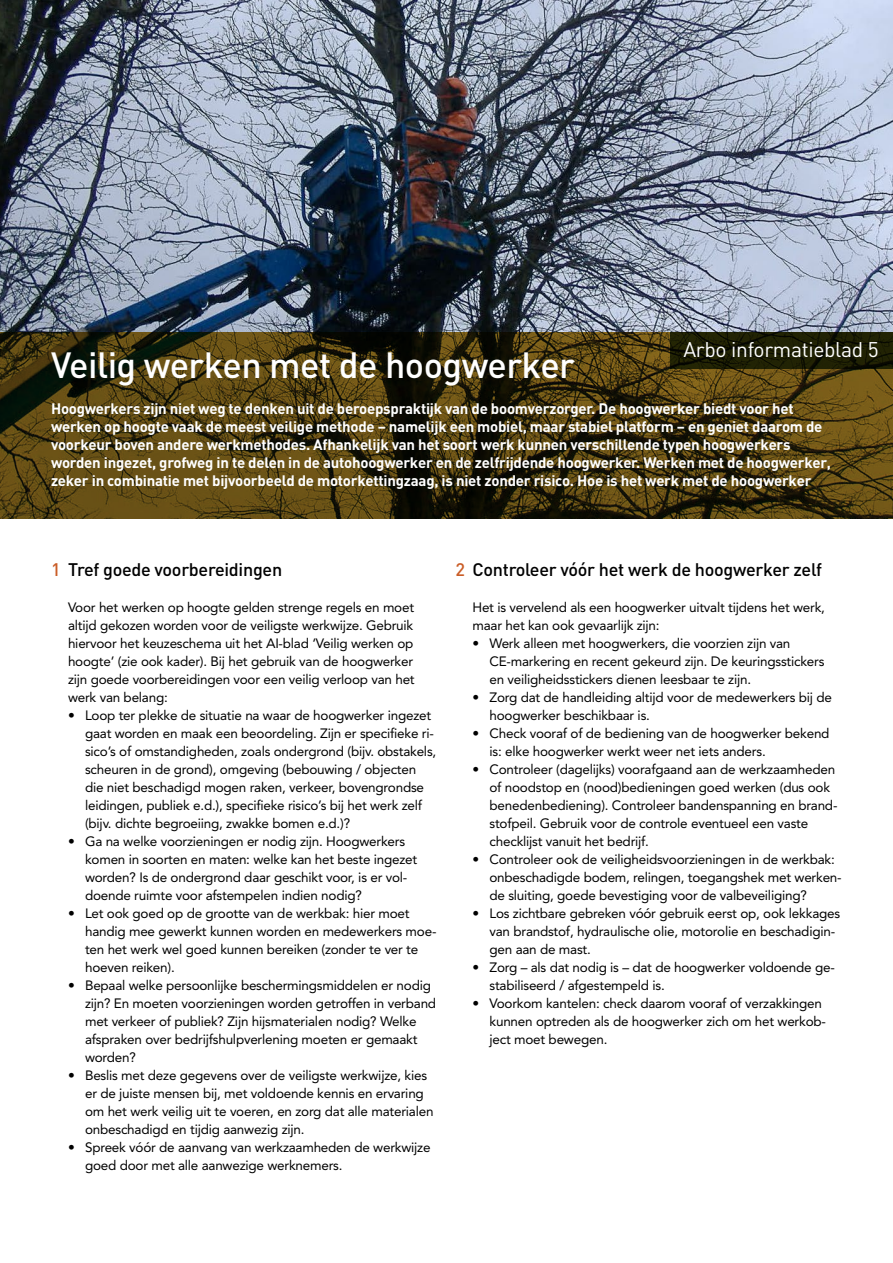
<style>
.page{position:relative;width:893px;height:1263px;background:#fff}
.page>*{position:absolute;margin:0;border:0;box-sizing:border-box;transform-origin:0 0}
.t1{font:500 36px "DIN";letter-spacing:-.015em;color:#fff}
.t2{font:21px "DIN";letter-spacing:-.015em;color:#fff}
.t3{font:500 18px "DIN";letter-spacing:-.015em;color:#000}
.t4{font:700 15px/18px "DIN";letter-spacing:-.015em;color:#fff}
.t5{font:13.5px/18px "Avenir";letter-spacing:-.015em;color:#000}
.s1{color:#ca5d27}
</style>
<div class="page">
<img style="left:0;top:0;width:893px;height:332px">
<svg style="left:0;top:332px;width:893px;height:187px;background:#46380f"></svg>
<svg style="left:670px;top:332px;width:223px;height:37px;background:#1a1b03"></svg>
<h2 class="t2" style="left:683px;top:337px;width:197px">Arbo informatieblad 5</h2>
<h1 class="t1" style="left:51px;top:342px;width:525px">Veilig werken met de hoogwerker</h1>
<p class="t4" style="left:51px;top:399px;width:782px">Hoogwerkers zijn niet weg te denken uit de beroepspraktijk van de boomverzorger. De hoogwerker biedt voor het werken op hoogte vaak de meest veilige methode – namelijk een mobiel, maar stabiel platform – en geniet daarom de voorkeur boven andere werkmethodes. Afhankelijk van het soort werk kunnen verschillende typen hoogwerkers worden ingezet, grofweg in te delen in de autohoogwerker en de zelfrijdende hoogwerker. Werken met de hoogwerker, zeker in combinatie met bijvoorbeeld de motorkettingzaag, is niet zonder risico. Hoe is het werk met de hoogwerker</p>
<h3 class="t3" style="left:51px;top:558px;width:233px"><span class="s1">1</span> Tref goede voorbereidingen</h3>
<p class="t5" style="left:68px;top:598px;width:348px;text-align:justify">Voor het werken op hoogte gelden strenge regels en moet altijd gekozen worden voor de veiligste werkwijze. Gebruik hiervoor het keuzeschema uit het AI-blad ‘Veilig werken op hoogte’ (zie ook kader). Bij het gebruik van de hoogwerker zijn goede voorbereidingen voor een veilig verloop van het werk van belang:</p>
<p class="t5" style="left:85px;top:706px;width:353px;text-indent:-17px">• Loop ter plekke de situatie na waar de hoogwerker ingezet gaat worden en maak een beoordeling. Zijn er specifieke ri&shy;sico’s of omstandigheden, zoals ondergrond (bijv. obstakels, scheuren in de grond), omgeving (bebouwing / objecten die niet beschadigd mogen raken, verkeer, bovengrondse leidingen, publiek e.d.), specifieke risico’s bij het werk zelf (bijv. dichte begroeiing, zwakke bomen e.d.)?</p>
<p class="t5" style="left:85px;top:832px;width:334px;text-indent:-17px">• Ga na welke voorzieningen er nodig zijn. Hoogwerkers komen in soorten en maten: welke kan het beste ingezet worden? Is de ondergrond daar geschikt voor, is er vol&shy;doende ruimte voor afstempelen indien nodig?</p>
<p class="t5" style="left:85px;top:904px;width:353px;text-indent:-17px">• Let ook goed op de grootte van de werkbak: hier moet handig mee gewerkt kunnen worden en medewerkers moe&shy;ten het werk wel goed kunnen bereiken (zonder te ver te hoeven reiken).</p>
<p class="t5" style="left:85px;top:976px;width:353px;text-indent:-17px">• Bepaal welke persoonlijke beschermingsmiddelen er nodig zijn? En moeten voorzieningen worden getroffen in verband met verkeer of publiek? Zijn hijsmaterialen nodig? Welke afspraken over bedrijfshulpverlening moeten er gemaakt worden?</p>
<p class="t5" style="left:85px;top:1066px;width:350px;text-indent:-17px">• Beslis met deze gegevens over de veiligste werkwijze, kies er de juiste mensen bij, met voldoende kennis en ervaring om het werk veilig uit te voeren, en zorg dat alle materialen onbeschadigd en tijdig aanwezig zijn.</p>
<p class="t5" style="left:85px;top:1138px;width:347px;text-indent:-17px">• Spreek vóór de aanvang van werkzaamheden de werkwijze goed door met alle aanwezige werknemers.</p>
<h3 class="t3" style="left:455px;top:558px;width:368px"><span class="s1">2</span> Controleer vóór het werk de hoogwerker zelf</h3>
<p class="t5" style="left:472px;top:598px;width:354px">Het is vervelend als een hoogwerker uitvalt tijdens het werk, maar het kan ook gevaarlijk zijn:</p>
<p class="t5" style="left:489px;top:634px;width:336px;text-indent:-17px">• Werk alleen met hoogwerkers, die voorzien zijn van<br>CE-markering en recent gekeurd zijn. De keuringsstickers en veiligheidsstickers dienen leesbaar te zijn.</p>
<p class="t5" style="left:489px;top:688px;width:344px;text-indent:-17px">• Zorg dat de handleiding altijd voor de medewerkers bij de hoogwerker beschikbaar is.</p>
<p class="t5" style="left:489px;top:724px;width:341px;text-indent:-17px">• Check vooraf of de bediening van de hoogwerker bekend is: elke hoogwerker werkt weer net iets anders.</p>
<p class="t5" style="left:489px;top:760px;width:349px;text-indent:-17px">• Controleer (dagelijks) voorafgaand aan de werkzaamheden of noodstop en (nood)bedieningen goed werken (dus ook benedenbediening). Controleer bandenspanning en brand&shy;stofpeil. Gebruik voor de controle eventueel een vaste checklijst vanuit het bedrijf.</p>
<p class="t5" style="left:489px;top:850px;width:354px;text-indent:-17px">• Controleer ook de veiligheidsvoorzieningen in de werkbak: onbeschadigde bodem, relingen, toegangshek met werken&shy;de sluiting, goede bevestiging voor de valbeveiliging?</p>
<p class="t5" style="left:489px;top:904px;width:352px;text-indent:-17px">• Los zichtbare gebreken vóór gebruik eerst op, ook lekkages van brandstof, hydraulische olie, motorolie en beschadigin&shy;gen aan de mast.</p>
<p class="t5" style="left:489px;top:958px;width:347px;text-indent:-17px">• Zorg – als dat nodig is – dat de hoogwerker voldoende ge&shy;stabiliseerd / afgestempeld is.</p>
<p class="t5" style="left:489px;top:994px;width:338px;text-indent:-17px">• Voorkom kantelen: check daarom vooraf of verzakkingen kunnen optreden als de hoogwerker zich om het werkob&shy;ject moet bewegen.</p>
</div>
